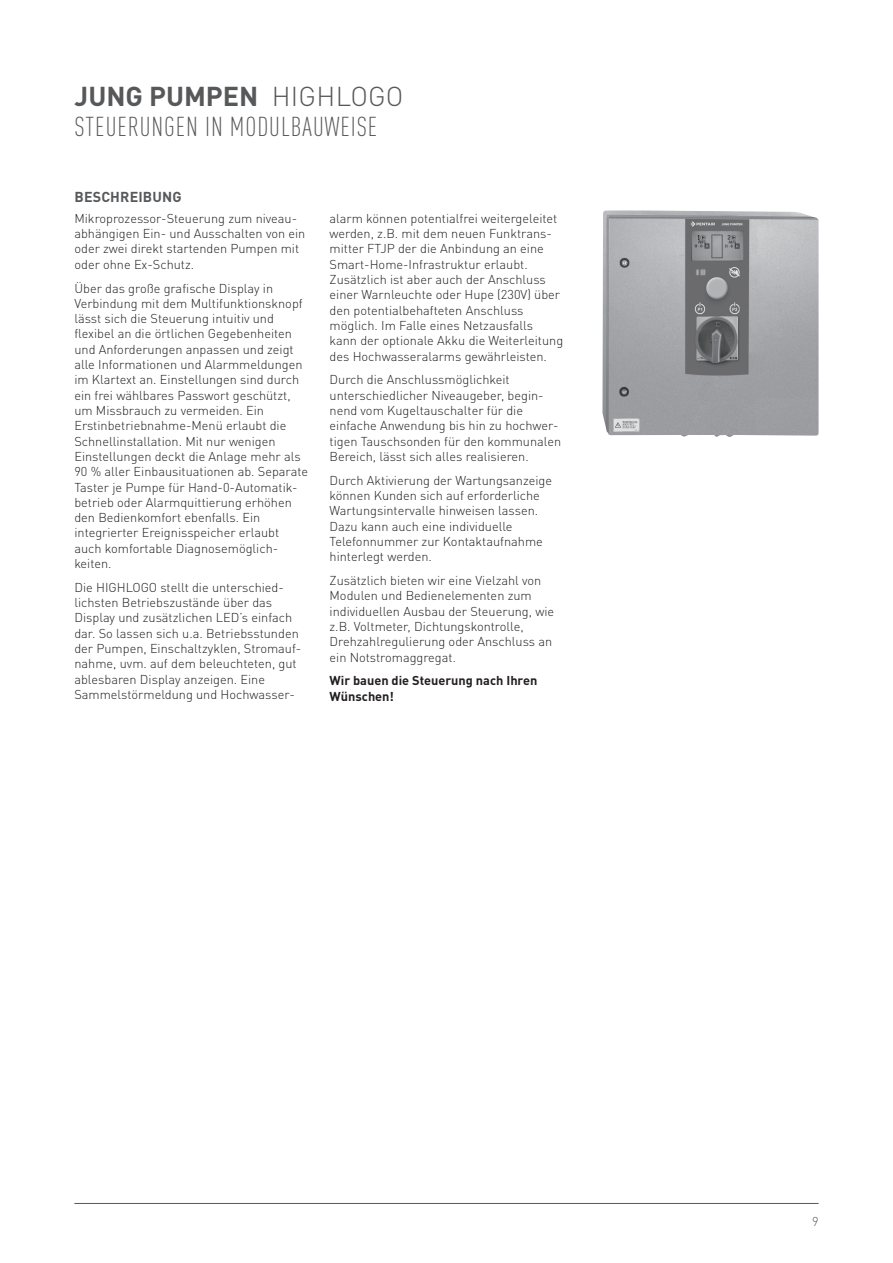
<style>
.page{position:relative;width:893px;height:1263px;background:#fff}
.page>*{position:absolute;margin:0;border:0;box-sizing:border-box;transform-origin:0 0}
.t1{font:300 condensed 27px/30px "DIN Pro";letter-spacing:.035em;color:#57585a}
.t2{font:700 14.25px "DIN Pro";letter-spacing:.01em;color:#57585a}
.t3{font:300 12.75px/15.3px "DIN Pro";color:#231f20}
.t4{font:700 12.75px/15.3px "DIN Pro";color:#231f20}
.t5{font:300 12.75px "DIN Pro";color:#57585a}
.s1{font-weight:700;font-stretch:normal}
.s2{font-stretch:normal}
</style>
<div class="page">
<hr style="left:74px;top:1203px;width:745px;height:1px;background:#57585a">
<img style="left:602px;top:210px;width:217px;height:227px">
<h1 class="t1" style="left:75px;top:79px;width:330px"><span class="s1">JUNG PUMPEN</span> <span class="s2">HIGHLOGO<br></span>STEUERUNGEN IN MODULBAUWEISE</h1>
<p class="t2" style="left:74px;top:185px;width:109px">BESCHREIBUNG</p>
<p class="t3" style="left:74px;top:209px;width:232px">Mikroprozessor-Steuerung zum niveau&shy;abhängigen Ein- und Ausschalten von ein oder zwei direkt startenden Pumpen mit oder ohne Ex-Schutz.</p>
<p class="t3" style="left:74px;top:279px;width:235px">Über das große grafische Display in Verbindung mit dem Multifunktionsknopf lässt sich die Steuerung intuitiv und flexibel an die örtlichen Gegebenheiten und Anforderungen anpassen und zeigt alle Informationen und Alarmmeldungen im Klartext an. Einstellungen sind durch ein frei wählbares Passwort geschützt, um Missbrauch zu vermeiden. Ein Erstinbetriebnahme-Menü erlaubt die Schnellinstallation. Mit nur wenigen Einstellungen deckt die Anlage mehr als 90 % aller Einbausituationen ab. Separate Taster je Pumpe für Hand-0-Automatik&shy;betrieb oder Alarmquittierung erhöhen den Bedienkomfort ebenfalls. Ein integrierter Ereignisspeicher erlaubt auch komfortable Diagnosemöglich&shy;keiten.</p>
<p class="t3" style="left:74px;top:578px;width:228px">Die HIGHLOGO stellt die unterschied&shy;lichsten Betriebszustände über das Display und zusätzlichen LED’s einfach dar. So lassen sich u.a. Betriebsstunden der Pumpen, Einschaltzyklen, Stromauf&shy;nahme, uvm. auf dem beleuchteten, gut ablesbaren Display anzeigen. Eine Sammelstörmeldung und Hochwasser-</p>
<p class="t3" style="left:330px;top:209px;width:235px">alarm können potentialfrei weitergeleitet werden, z.B. mit dem neuen Funktrans&shy;mitter FTJP der die Anbindung an eine Smart-Home-Infrastruktur erlaubt.<br>Zusätzlich ist aber auch der Anschluss einer Warnleuchte oder Hupe (230V) über den potentialbehafteten Anschluss möglich. Im Falle eines Netzausfalls kann der optionale Akku die Weiterleitung des Hochwasseralarms gewährleisten.</p>
<p class="t3" style="left:330px;top:371px;width:233px">Durch die Anschlussmöglichkeit unterschiedlicher Niveaugeber, begin&shy;nend vom Kugeltauschalter für die einfache Anwendung bis hin zu hochwer&shy;tigen Tauschsonden für den kommunalen Bereich, lässt sich alles realisieren.</p>
<p class="t3" style="left:330px;top:471px;width:224px">Durch Aktivierung der Wartungsanzeige können Kunden sich auf erforderliche Wartungsintervalle hinweisen lassen.<br>Dazu kann auch eine individuelle Telefonnummer zur Kontaktaufnahme hinterlegt werden.</p>
<p class="t3" style="left:330px;top:572px;width:226px">Zusätzlich bieten wir eine Vielzahl von Modulen und Bedienelementen zum individuellen Ausbau der Steuerung, wie z.B. Voltmeter, Dichtungskontrolle, Drehzahlregulierung oder Anschluss an ein Notstromaggregat.</p>
<p class="t4" style="left:330px;top:671px;width:209px">Wir bauen die Steuerung nach Ihren<br>Wünschen!</p>
<p class="t5" style="left:812px;top:1211px;width:8px">9</p>
</div>
